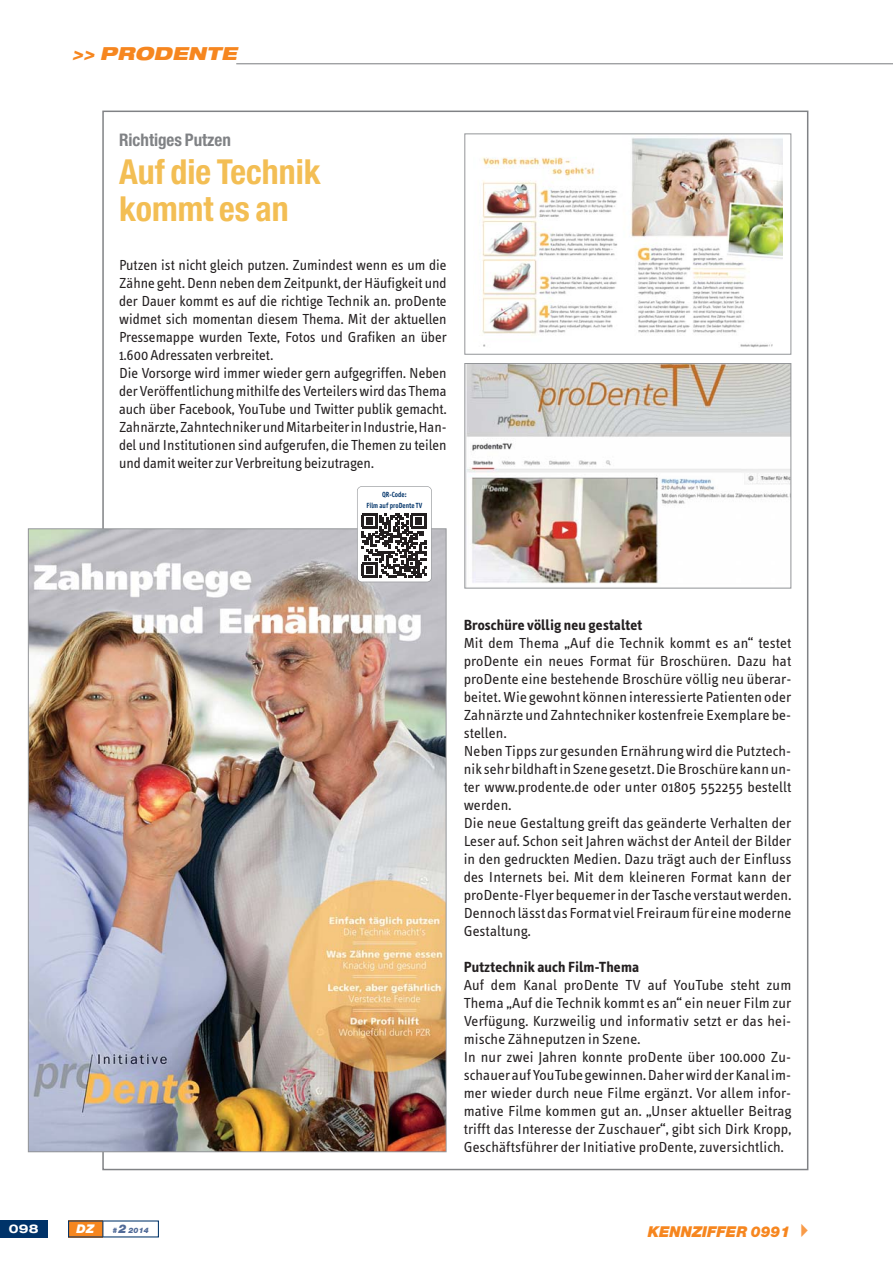
<style>
.page{position:relative;width:893px;height:1263px;background:#fff}
.page>*{position:absolute;margin:0;border:0;box-sizing:border-box;transform-origin:0 0}
.t1{font:700 condensed 34.5px/37.5px "Helvetica Neue";color:#f3be54}
.t2{font:italic 900 expanded 18px "Helvetica Neue";color:#f6861f}
.t3{font:700 condensed 17.4px "Helvetica Neue";color:#808285}
.t4{font:15px/18px "Info Text";letter-spacing:.01em;color:#231f20}
.t5{font:700 15px "Info Text";letter-spacing:.01em;color:#231f20}
.t6{font:italic 900 15px "Helvetica Neue";color:#f6861f}
.t7{font:700 expanded 12px "Helvetica Neue";color:#fff}
.t8{font:italic 900 12px "Helvetica Neue";color:#fff}
.t9{font:700 7.5px/10.5px "Officina Sans";color:#003369;text-align:center;scale:.85 1}
.t10{font:italic 900 7.5px "Helvetica Neue";color:#516b98}
.s1{font-size:12px}
.s2{color:#f89b49}
</style>
<div class="page">
<div style="left:68px;top:1220px;width:35px;height:17px;background:#f6861f"></div>
<hr style="left:236px;top:63px;width:657px;height:1px;background:#808285">
<div style="left:0;top:1220px;width:48px;height:17px;background:#003369"></div>
<svg style="left:102px;top:1221px;width:1px;height:16px"></svg>
<img style="left:30px;top:530px;width:414px;height:620px">
<img style="left:482px;top:138px;width:301px;height:210px">
<div style="left:464px;top:133px;width:327px;height:222px;border:1px solid #939598"></div>
<img style="left:466px;top:365px;width:323px;height:221px">
<div style="left:464px;top:363px;width:327px;height:225px;border:1px solid #939598"></div>
<div style="left:358px;top:487px;width:73px;height:95px;background:#fff;border-radius:4px"></div>
<div style="left:357px;top:486px;width:75px;height:96px;border:1px solid #939598;border-radius:5px"></div>
<svg style="left:362px;top:513px;width:64px;height:65px"></svg>
<p class="t2" style="left:72px;top:45px;width:170px">&gt;&gt; PRODENTE</p>
<p class="t3" style="left:119px;top:134px;width:113px">Richtiges Putzen</p>
<h1 class="t1" style="left:119px;top:157px;width:203px">Auf die Technik kommt es an</h1>
<p class="t4" style="left:119px;top:257px;width:329px">Putzen ist nicht gleich putzen. Zumindest wenn es um die Zähne geht. Denn neben dem Zeitpunkt, der Häufigkeit und der Dauer kommt es auf die richtige Technik an. proDente widmet sich momentan diesem Thema. Mit der aktuellen Pressemappe wurden Texte, Fotos und Grafiken an über 1.600 Adressaten verbreitet.<br>Die Vorsorge wird immer wieder gern aufgegriffen. Neben der Veröffentlichung mithilfe des Verteilers wird das Thema auch über Facebook, YouTube und Twitter publik gemacht.<br>Zahnärzte, Zahntechniker und Mitarbeiter in Industrie, Han&shy;del und Institutionen sind aufgerufen, die Themen zu teilen und damit weiter zur Verbreitung beizutragen.</p>
<p class="t9" style="left:366px;top:490px;width:67px">QR-Code:<br>Film auf proDente TV</p>
<p class="t5" style="left:464px;top:619px;width:180px">Broschüre völlig neu gestaltet</p>
<p class="t4" style="left:464px;top:635px;width:329px">Mit dem Thema „Auf die Technik kommt es an“ testet proDente ein neues Format für Broschüren. Dazu hat proDente eine bestehende Broschüre völlig neu überar&shy;beitet. Wie gewohnt können interessierte Patienten oder Zahnärzte und Zahntechniker kostenfreie Exemplare be&shy;stellen.<br>Neben Tipps zur gesunden Ernährung wird die Putztech&shy;nik sehr bildhaft in Szene gesetzt. Die Broschüre kann un&shy;ter www.prodente.de oder unter 01805 552255 bestellt werden.<br>Die neue Gestaltung greift das geänderte Verhalten der Leser auf. Schon seit Jahren wächst der Anteil der Bilder in den gedruckten Medien. Dazu trägt auch der Einfluss des Internets bei. Mit dem kleineren Format kann der proDente-Flyer bequemer in der Tasche verstaut werden.<br>Dennoch lässt das Format viel Freiraum für eine moderne Gestaltung.</p>
<p class="t5" style="left:464px;top:961px;width:177px">Putztechnik auch Film-Thema</p>
<p class="t4" style="left:464px;top:977px;width:329px">Auf dem Kanal proDente TV auf YouTube steht zum Thema „Auf die Technik kommt es an“ ein neuer Film zur Verfügung. Kurzweilig und informativ setzt er das hei&shy;mische Zähneputzen in Szene.<br>In nur zwei Jahren konnte proDente über 100.000 Zu&shy;schauer auf YouTube gewinnen. Daher wird der Kanal im&shy;mer wieder durch neue Filme ergänzt. Vor allem infor&shy;mative Filme kommen gut an. „Unser aktueller Beitrag trifft das Interesse der Zuschauer“, gibt sich Dirk Kropp, Geschäftsführer der Initiative proDente, zuversichtlich.</p>
<p class="t7" style="left:9px;top:1224px;width:31px">098</p>
<p class="t10" style="left:113px;top:1227px;width:38px">#<span class="s1">2</span> 2014</p>
<p class="t6" style="left:648px;top:1227px;width:168px">KENNZIFFER 0991 <span class="s2">✔</span></p>
<p class="t8" style="left:77px;top:1224px;width:19px">DZ</p>
</div>
